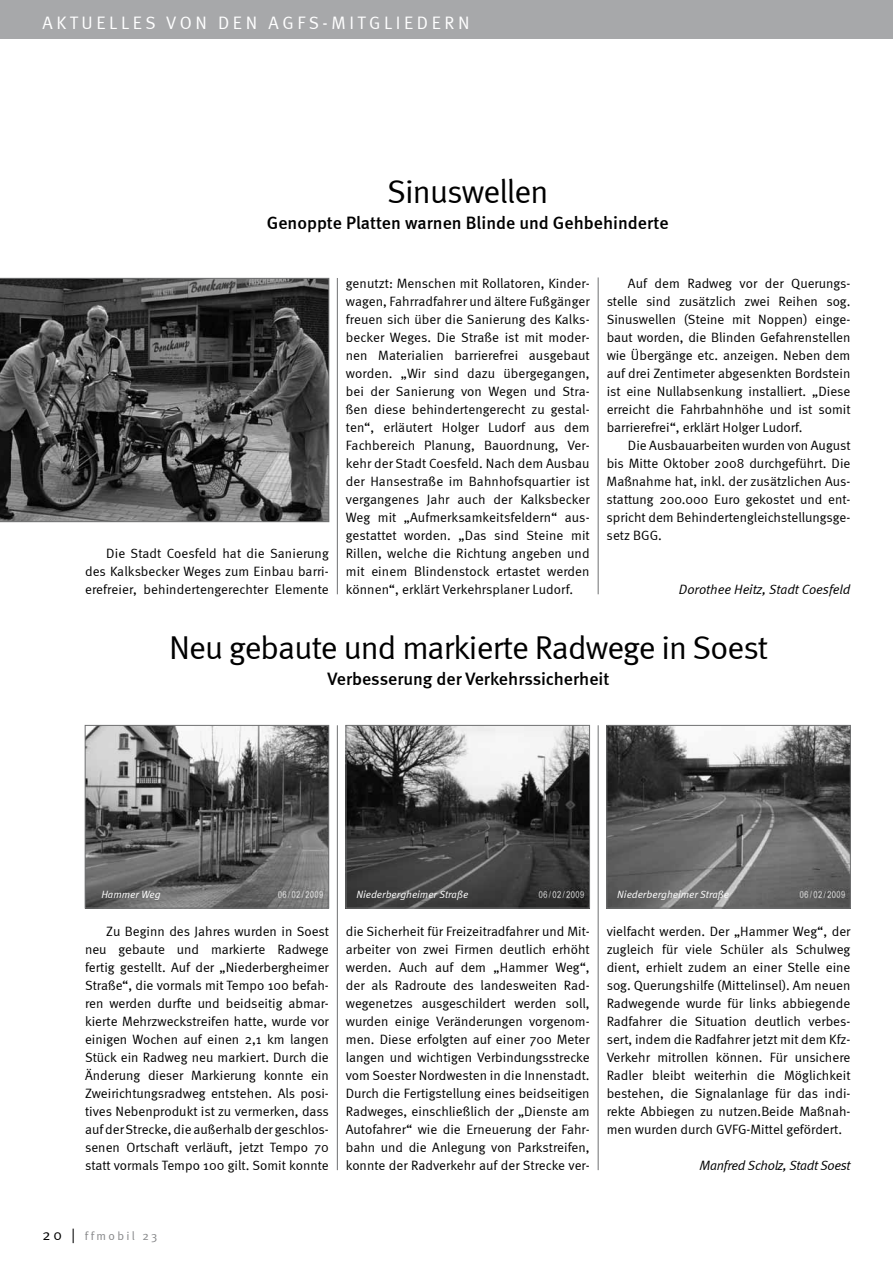
<style>
.page{position:relative;width:893px;height:1263px;background:#fff}
.page>*{position:absolute;margin:0;border:0;box-sizing:border-box;transform-origin:0 0}
.t1{font:33px "Meta Normal";letter-spacing:-.03em;color:#000}
.t2{font:500 18px "Meta";color:#000}
.t3{font:18px "Meta Normal";letter-spacing:.2em;color:#fff}
.t4{font:13.5px/18px "Meta Normal";color:#000;text-align:justify}
.t5{font:italic 13.5px "Meta Normal";letter-spacing:-.015em;color:#000}
.t6{font:12px "Meta Normal";letter-spacing:.195em;color:#87888a}
.t7{font:italic 10.5px "Meta Normal";color:#fff}
.s1{font-size:15px;color:#000}
</style>
<div class="page">
<div style="left:0;top:0;width:893px;height:38px;background:#a7a8aa"></div>
<img style="left:87px;top:727px;width:240px;height:179px">
<div style="left:85px;top:725px;width:244px;height:183px;border:1px solid #707172"></div>
<img style="left:348px;top:727px;width:240px;height:179px">
<div style="left:346px;top:725px;width:244px;height:183px;border:1px solid #707172"></div>
<img style="left:608px;top:727px;width:241px;height:179px">
<div style="left:606px;top:725px;width:245px;height:183px;border:1px solid #707172"></div>
<hr style="left:337px;top:725px;width:1px;height:445px;background:#707172">
<hr style="left:598px;top:725px;width:1px;height:445px;background:#707172">
<svg style="left:0;top:278px;width:329px;height:244px;background:#4b4b4b"></svg>
<hr style="left:337px;top:278px;width:1px;height:316px;background:#707172">
<hr style="left:598px;top:277px;width:1px;height:317px;background:#707172">
<h2 class="t3" style="left:43px;top:13px;width:102px">Ak tue lles</h2>
<h2 class="t3" style="left:166px;top:13px;width:305px">von de n AGFS-Mitg lie de rn</h2>
<h1 class="t1" style="left:387px;top:172px;width:163px">Sinuswellen</h1>
<h2 class="t2" style="left:267px;top:212px;width:403px">Genoppte Platten warnen Blinde und Gehbehinderte</h2>
<p class="t4" style="left:85px;top:544px;width:245px;text-indent:21px">Die Stadt Coesfeld hat die Sanierung des Kalksbecker Weges zum Einbau barri&shy;erefreier, behindertengerechter Elemente</p>
<p class="t4" style="left:346px;top:274px;width:246px">genutzt: Menschen mit Rollatoren, Kinder&shy;wagen, Fahrradfahrer und ältere Fußgänger freuen sich über die Sanierung des Kalks&shy;becker Weges. Die Straße ist mit moder&shy;nen Materialien barrierefrei ausgebaut worden. „Wir sind dazu übergegangen, bei der Sanierung von Wegen und Stra&shy;ßen diese behindertengerecht zu gestal&shy;ten“, erläutert Holger Ludorf aus dem Fachbereich Planung, Bauordnung, Ver&shy;kehr der Stadt Coesfeld. N ach dem Ausbau der H ansestraße im Bahnhofsquartier ist vergangenes Jahr auch der Kalksbecker Weg mit „Aufmerksamkeitsfeldern“ aus&shy;gestattet worden. „Das sind Steine mit Rillen, welche die Richtung angeben und mit einem Blindenstock ertastet werden können“, erklärt Verkehrsplaner Ludorf.</p>
<p class="t4" style="left:607px;top:274px;width:245px;text-indent:21px">Auf dem Radweg vor der Querungs&shy;stelle sind zusätzlich zwei Reihen sog.<br>Sinuswellen (Steine mit Noppen) einge&shy;baut worden, die Blinden Gefahrenstellen wie Übergänge etc. anzeigen. Neben dem auf drei Zentimeter abgesenkten Bordstein ist eine N ullabsenkung installiert. „Diese erreicht die Fahrbahnhöhe und ist somit barrierefrei“, erklärt H olger Ludorf.</p>
<p class="t4" style="left:607px;top:436px;width:245px;text-indent:21px">Die Ausbauarbeiten wurden von August bis Mitte Oktober 2008 durchgeführt. Die Maßnahme hat, inkl. der zusätzlichen Aus&shy;stattung 200.000 Euro gekostet und ent&shy;spricht dem Behindertengleichstellungsge&shy;setz BGG.</p>
<p class="t5" style="left:679px;top:581px;width:173px">Dorothee Heitz, Stadt Coesfeld</p>
<h1 class="t1" style="left:169px;top:628px;width:601px">N eu gebaute und markierte Radwege in Soest</h1>
<h2 class="t2" style="left:328px;top:668px;width:283px">Verbesserung der Verkehrssicherheit</h2>
<p class="t7" style="left:101px;top:888px;width:61px">Hammer Weg</p>
<p class="t7" style="left:356px;top:888px;width:113px">Niederbergheimer Straße</p>
<p class="t7" style="left:617px;top:888px;width:113px">Niederbergheimer Straße</p>
<p class="t4" style="left:85px;top:922px;width:246px;text-indent:21px">Zu Beginn des Jahres wurden in Soest neu gebaute und markierte Radwege fertig gestellt. Auf der „N iederbergheimer Straße“, die vormals mit Tempo 100 befah&shy;ren werden durfte und beidseitig abmar&shy;kierte Mehrzweckstreifen hatte, wurde vor einigen Wochen auf einen 2,1 km langen Stück ein Radweg neu markiert. Durch die Änderung dieser Markierung konnte ein Zweirichtungsradweg entstehen. Als posi&shy;tives N ebenprodukt ist zu vermerken, dass auf der Strecke, die außerhalb der geschlos&shy;senen Ortschaft verläuft, jetzt Tempo 70 statt vormals Tempo 100 gilt. Somit konnte</p>
<p class="t4" style="left:346px;top:922px;width:246px">die Sicherheit für Freizeitradfahrer und Mit&shy;arbeiter von zwei Firmen deutlich erhöht werden. Auch auf dem „Hammer Weg“, der als Radroute des landesweiten Rad&shy;wegenetzes ausgeschildert werden soll, wurden einige Veränderungen vorgenom&shy;men. Diese erfolgten auf einer 700 Meter langen und wichtigen Verbindungsstrecke vom Soester N ordwesten in die I nnenstadt.<br>Durch die Fertigstellung eines beidseitigen Radweges, einschließlich der „Dienste am Autofahrer“ wie die Erneuerung der Fahr&shy;bahn und die Anlegung von Parkstreifen, konnte der Radverkehr auf der Strecke ver-</p>
<p class="t4" style="left:607px;top:922px;width:246px">vielfacht werden. Der „Hammer Weg“, der zugleich für viele Schüler als Schulweg dient, erhielt zudem an einer Stelle eine sog. Querungshilfe (Mittelinsel). Am neuen Radwegende wurde für links abbiegende Radfahrer die Situation deutlich verbes&shy;sert, indem die Radfahrer jetzt mit dem Kfz-Verkehr mitrollen können. Für unsichere Radler bleibt weiterhin die Möglichkeit bestehen, die Signalanlage für das indi&shy;rekte Abbiegen zu nutzen.Beide Maßnah&shy;men wurden durch GVFG-Mittel gefördert.</p>
<p class="t5" style="left:700px;top:1157px;width:153px">Manfred Scholz, Stadt Soest</p>
<p class="t6" style="left:43px;top:1229px;width:116px"><span class="s1">20 |</span> ffmobil 23</p>
</div>
